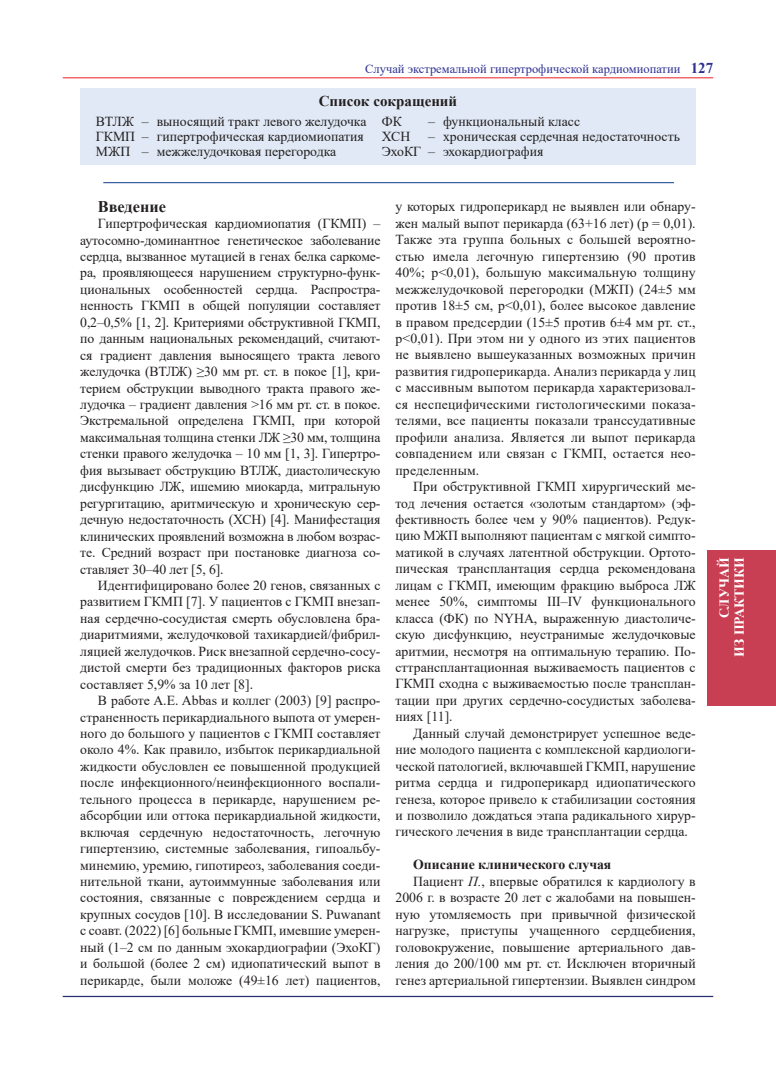
<style>
.page{position:relative;width:776px;height:1088px;background:#fff}
.page>*{position:absolute;margin:0;border:0;box-sizing:border-box;transform-origin:0 0}
.t1{font:700 16.25px "Times New Roman";color:#231f20}
.t2{font:700 15px "Times New Roman";color:#231f20}
.t3{font:13.75px/16.5px "Times New Roman";color:#231f20;text-align:justify}
.t4{font:700 13.75px "Times New Roman";color:#231f20}
.t5{font:700 13.75px/15px "Times New Roman";color:#fff;text-align:right}
.t6{font:12.5px "Times New Roman";color:#2e3092}
.s1{font-weight:700;font-size:15px}
.s2{font-style:italic}
</style>
<div class="page">
<hr style="left:63px;top:78px;width:650px;height:1px;background:#ee1d23">
<hr style="left:63px;top:996px;width:650px;height:1px;background:#283071">
<div style="left:707px;top:550px;width:69px;height:156px;background:#c83e53"></div>
<hr style="left:103px;top:182px;width:571px;height:1px;background:#0f3d8c">
<div style="left:80px;top:89px;width:616px;height:76px;background:#e0e9f5"></div>
<p class="t6" style="left:365px;top:60px;width:349px">Случай экстремальной гипертрофической кардиомиопатии <span class="s1">127</span></p>
<p class="t2" style="left:319px;top:90px;width:140px">Список сокращений</p>
<p class="t3" style="left:96px;top:113px;width:41px;line-height:15px">ВТЛЖ ГКМП МЖП</p>
<p class="t3" style="left:142px;top:113px;width:8px;line-height:15px">– – –</p>
<p class="t3" style="left:157px;top:113px;width:211px;line-height:15px;text-align:left">выносящий тракт левого желудочка гипертрофическая кардиомиопатия межжелудочковая перегородка</p>
<p class="t3" style="left:382px;top:113px;width:41px;line-height:15px;text-align:left">ФК<br>ХСН<br>ЭхоКГ</p>
<p class="t3" style="left:428px;top:113px;width:8px;line-height:15px">– – –</p>
<p class="t3" style="left:443px;top:113px;width:238px;line-height:15px;text-align:left">функциональный класс<br>хроническая сердечная недостаточность эхокардиография</p>
<p class="t1" style="left:98px;top:194px;width:69px">Введение</p>
<p class="t3" style="left:80px;top:215px;width:302px;text-indent:18px">Гипертрофическая кардиомиопатия (ГКМП) – аутосомно-доминантное генетическое заболевание сердца, вызванное мутацией в генах белка саркоме&shy;ра, проявляющееся нарушением структурно-функ&shy;циональных особенностей сердца. Распростра&shy;ненность ГКМП в общей популяции составляет 0,2–0,5% [1, 2]. Критериями обструктивной ГКМП, по данным национальных рекомендаций, считают&shy;ся градиент давления выносящего тракта левого желудочка (ВТЛЖ) ≥30 мм рт. ст. в покое [1], кри&shy;терием обструкции выводного тракта правого же&shy;лудочка – градиент давления &gt;16 мм рт. ст. в покое.<br>Экстремальной определена ГКМП, при которой максимальная толщина стенки ЛЖ ≥30 мм, толщина стенки правого желудочка – 10 мм [1, 3]. Гипертро&shy;фия вызывает обструкцию ВТЛЖ, диастолическую дисфункцию ЛЖ, ишемию миокарда, митральную регургитацию, аритмическую и хроническую сер&shy;дечную недостаточность (ХСН) [4]. Манифестация клинических проявлений возможна в любом возрас&shy;те. Средний возраст при постановке диагноза со&shy;ставляет 30–40 лет [5, 6].</p>
<p class="t3" style="left:80px;top:577px;width:302px;text-indent:18px">Идентифицировано более 20 генов, связанных с развитием ГКМП [7]. У пациентов с ГКМП внезап&shy;ная сердечно-сосудистая смерть обусловлена бра&shy;диаритмиями, желудочковой тахикардией/фибрил&shy;ляцией желудочков. Риск внезапной сердечно-сосу&shy;дистой смерти без традиционных факторов риска составляет 5,9% за 10 лет [8].</p>
<p class="t3" style="left:80px;top:692px;width:302px;text-indent:18px">В работе A.E. Abbas и коллег (2003) [9] распро&shy;страненность перикардиального выпота от умерен&shy;ного до большого у пациентов с ГКМП составляет около 4%. Как правило, избыток перикардиальной жидкости обусловлен ее повышенной продукцией после инфекционного/неинфекционного воспали&shy;тельного процесса в перикарде, нарушением ре&shy;абсорбции или оттока перикардиальной жидкости, включая сердечную недостаточность, легочную гипертензию, системные заболевания, гипоальбу&shy;минемию, уремию, гипотиреоз, заболевания соеди&shy;нительной ткани, аутоиммунные заболевания или состояния, связанные с повреждением сердца и крупных сосудов [10]. В исследовании S. Puwanant с соавт. (2022) [6] больные ГКМП, имевшие умерен&shy;ный (1–2 см по данным эхокардиографии (ЭхоКГ) и большой (более 2 см) идиопатический выпот в перикарде, были моложе (49±16 лет) пациентов,</p>
<p class="t3" style="left:395px;top:198px;width:302px">у которых гидроперикард не выявлен или обнару&shy;жен малый выпот перикарда (63+16 лет) (p = 0,01).<br>Также эта группа больных с большей вероятно&shy;стью имела легочную гипертензию (90 против 40%; p&lt;0,01), большую максимальную толщину межжелудочковой перегородки (МЖП) (24±5 мм против 18±5 см, p&lt;0,01), более высокое давление в правом предсердии (15±5 против 6±4 мм рт. ст., p&lt;0,01). При этом ни у одного из этих пациентов не выявлено вышеуказанных возможных причин развития гидроперикарда. Анализ перикарда у лиц с массивным выпотом перикарда характеризовал&shy;ся неспецифическими гистологическими показа&shy;телями, все пациенты показали транссудативные профили анализа. Является ли выпот перикарда совпадением или связан с ГКМП, остается нео&shy;пределенным.</p>
<p class="t3" style="left:395px;top:478px;width:302px;text-indent:18px">При обструктивной ГКМП хирургический ме&shy;тод лечения остается «золотым стандартом» (эф&shy;фективность более чем у 90% пациентов). Редук&shy;цию МЖП выполняют пациентам с мягкой симпто&shy;матикой в случаях латентной обструкции. Ортото&shy;пическая трансплантация сердца рекомендована лицам с ГКМП, имеющим фракцию выброса ЛЖ менее 50%, симптомы III–IV функционального класса (ФК) по NYHA, выраженную диастоличе&shy;скую дисфункцию, неустранимые желудочковые аритмии, несмотря на оптимальную терапию. По&shy;сттрансплантационная выживаемость пациентов с ГКМП сходна с выживаемостью после трансплан&shy;тации при других сердечно-сосудистых заболева&shy;ниях [11].</p>
<p class="t3" style="left:395px;top:724px;width:302px;text-indent:18px">Данный случай демонстрирует успешное веде&shy;ние молодого пациента с комплексной кардиологи&shy;ческой патологией, включавшей ГКМП, нарушение ритма сердца и гидроперикард идиопатического генеза, которое привело к стабилизации состояния и позволило дождаться этапа радикального хирур&shy;гического лечения в виде трансплантации сердца.</p>
<p class="t4" style="left:413px;top:855px;width:200px">Описание клинического случая</p>
<p class="t3" style="left:413px;top:872px;width:284px">Пациент <span class="s2">П.</span>, впервые обратился к кардиологу в</p>
<p class="t3" style="left:395px;top:889px;width:302px">2006 г. в возрасте 20 лет с жалобами на повышен-</p>
<p class="t3" style="left:395px;top:905px;width:302px">ную утомляемость при привычной физической</p>
<p class="t3" style="left:395px;top:922px;width:302px">нагрузке, приступы учащенного сердцебиения,</p>
<p class="t3" style="left:395px;top:938px;width:302px">головокружение, повышение артериального дав-</p>
<p class="t3" style="left:395px;top:955px;width:302px">ления до 200/100 мм рт. ст. Исключен вторичный</p>
<p class="t3" style="left:395px;top:971px;width:302px">генез артериальной гипертензии. Выявлен синдром</p>
<p class="t5" style="left:716px;top:657px;width:101px;rotate:-90deg">СЛУЧАЙ<br>ИЗ ПРАКТИКИ</p>
</div>
